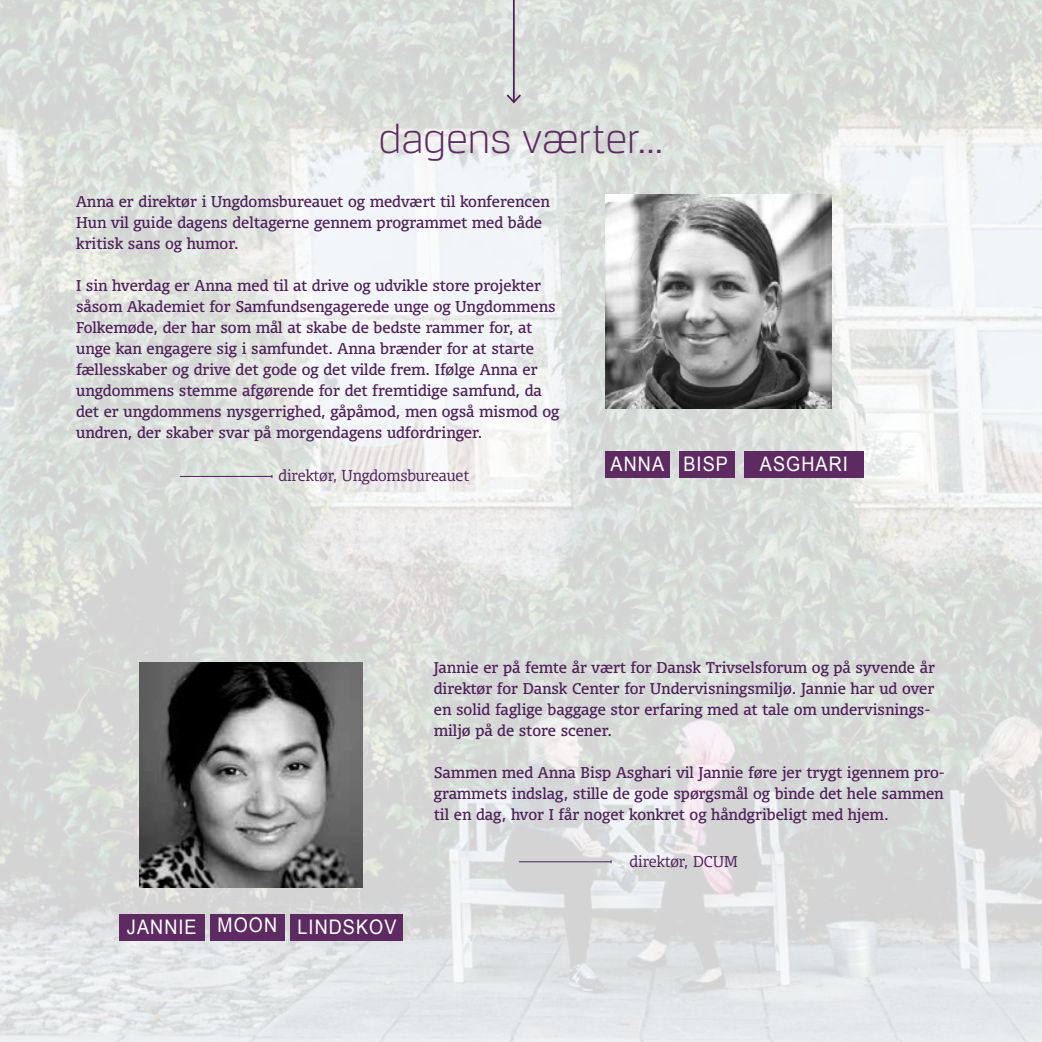
<style>
.page{position:relative;width:1042px;height:1042px;background:#fff}
.page>*{position:absolute;margin:0;border:0;box-sizing:border-box;transform-origin:0 0}
.t1{font:300 43.75px "Breuer Text";letter-spacing:-.01em;color:#5d2b62}
.t2{font:20.12px "Arial";letter-spacing:.06em;color:#fff;scale:.9 1}
.t3{font:14.88px/21px "Olsen";color:#4e2059}
.t4{font:300 14.88px "Olsen";color:#4e2059}
</style>
<div class="page">
<img style="left:0;top:0;width:1042px;height:1042px">
<hr style="left:513px;top:0;width:2px;height:102px;background:#4e2059">
<svg style="left:505px;top:93px;width:18px;height:12px"></svg>
<hr style="left:180px;top:476px;width:92px;height:1px;background:#4e2059">
<hr style="left:519px;top:861px;width:92px;height:1px;background:#4e2059">
<div style="left:120px;top:914px;width:85px;height:26px;background:#5d2b62"></div>
<div style="left:605px;top:451px;width:65px;height:27px;background:#5d2b62"></div>
<div style="left:679px;top:451px;width:55px;height:27px;background:#5d2b62"></div>
<div style="left:744px;top:451px;width:119px;height:27px;background:#5d2b62"></div>
<div style="left:211px;top:914px;width:74px;height:27px;background:#5d2b62"></div>
<div style="left:290px;top:914px;width:112px;height:26px;background:#5d2b62"></div>
<img style="left:140px;top:663px;width:222px;height:225px">
<img style="left:605px;top:195px;width:227px;height:213px">
<h1 class="t1" style="left:378px;top:115px;width:287px">dagens værter...</h1>
<p class="t3" style="left:76px;top:190px;width:475px">Anna er direktør i Ungdomsbureauet og medvært til konferencen<br>Hun vil guide dagens deltagerne gennem programmet med både kritisk sans og humor.</p>
<p class="t3" style="left:76px;top:274px;width:485px">I sin hverdag er Anna med til at drive og udvikle store projekter såsom Akademiet for Samfundsengagerede unge og Ungdommens Folkemøde, der har som mål at skabe de bedste rammer for, at unge kan engagere sig i samfundet. Anna brænder for at starte fællesskaber og drive det gode og det vilde frem. Ifølge Anna er ungdommens stemme afgørende for det fremtidige samfund, da det er ungdommens nysgerrighed, gåpåmod, men også mismod og undren, der skaber svar på morgendagens udfordringer.</p>
<p class="t4" style="left:278px;top:465px;width:192px">direktør, Ungdomsbureauet</p>
<h2 class="t2" style="left:610px;top:451px;width:132px">ANNA BISP</h2>
<h2 class="t2" style="left:760px;top:451px;width:99px">ASGHARI</h2>
<p class="t3" style="left:434px;top:656px;width:503px">Jannie er på femte år vært for Dansk Trivselsforum og på syvende år direktør for Dansk Center for Undervisningsmiljø. Jannie har ud over en solid faglige baggage stor erfaring med at tale om undervisnings&shy;miljø på de store scener.</p>
<p class="t3" style="left:434px;top:761px;width:513px;text-align:justify">Sammen med Anna Bisp Asghari vil Jannie føre jer trygt igennem pro&shy;grammets indslag, stille de gode spørgsmål og binde det hele sammen til en dag, hvor I får noget konkret og håndgribeligt med hjem.</p>
<h2 class="t2" style="left:127px;top:914px;width:79px">JANNIE</h2>
<h2 class="t2" style="left:218px;top:914px;width:200px">MOON LINDSKOV</h2>
<p class="t4" style="left:629px;top:852px;width:110px">direktør, DCUM</p>
</div>
